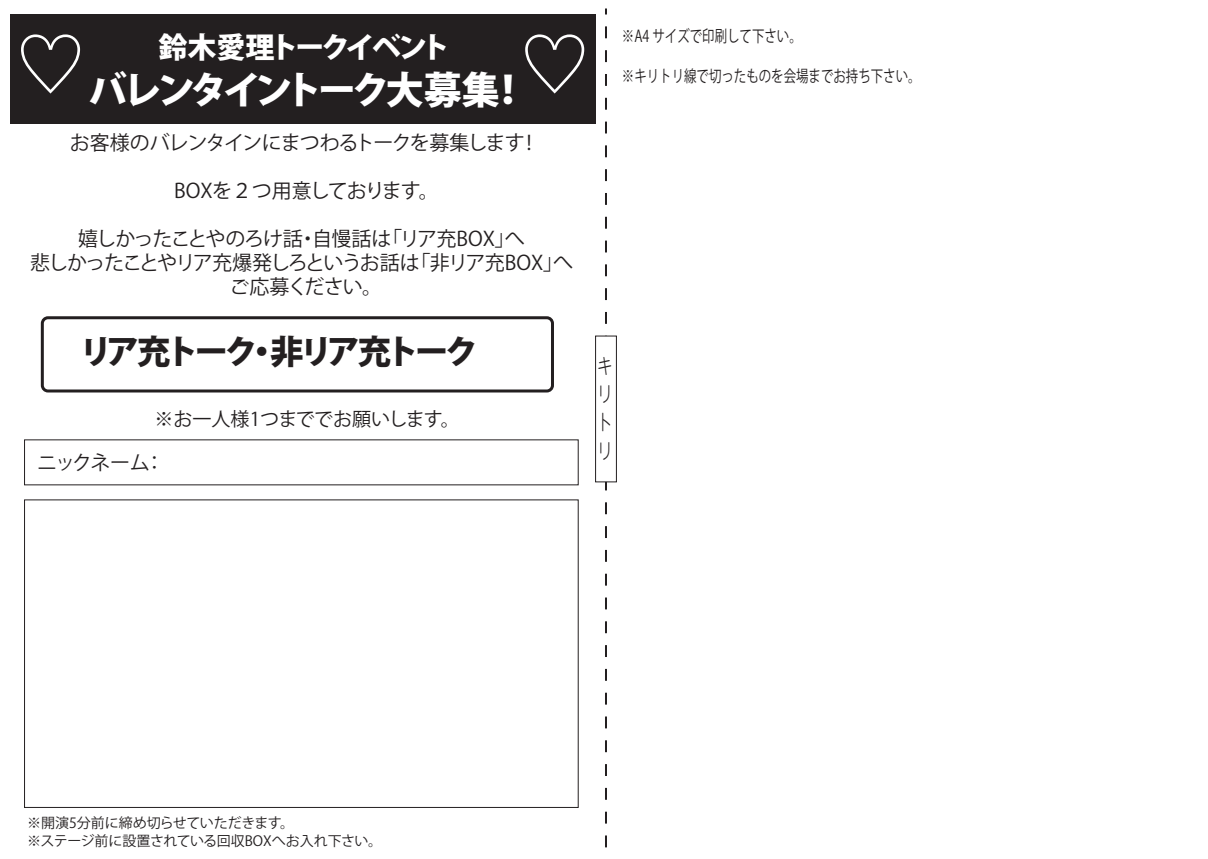
<style>
.page{position:relative;width:1208px;height:859px;background:#fff}
.page>*{position:absolute;margin:0;border:0;box-sizing:border-box;transform-origin:0 0}
.t1{font:73.5px "Koz Go Pr 6 N";color:#fff}
.t2{font:800 38px "Koz Go Pr 6 N";letter-spacing:-.11em;color:#fff}
.t3{font:800 33.4px "Koz Go Pr 6 N";letter-spacing:-.11em;color:#231f20}
.t4{font:800 29px "Koz Go Pr 6 N";letter-spacing:-.105em;color:#fff}
.t5{font:300 21.1px/28.1px "UD Shin M Go Pr 6 N";color:#231f20;text-align:justify;scale:.71 1}
.t6{font:20px/24px "Koz Go Pr 6 N";letter-spacing:-.05em;color:#231f20;text-align:center}
.t7{font:20px "Koz Go Pr 6 N";letter-spacing:-.02em;color:#231f20}
.t8{font:19px "Koz Go Pr 6 N";color:#231f20}
.t9{font:16.3px "Koz Go Pr 6 N";color:#231f20;scale:.77 1}
.t10{font:14px/18px "Koz Go Pr 6 N";letter-spacing:-.01em;color:#231f20}
</style>
<div class="page">
<svg style="left:605px;top:9px;width:2px;height:6px"></svg>
<svg style="left:605px;top:26px;width:2px;height:822px"></svg>
<div style="left:595px;top:336px;width:22px;height:146px;background:#fff;border:1px solid #231f20"></div>
<div style="left:10px;top:14px;width:585px;height:109px;background:#231f20"></div>
<div style="left:41px;top:316px;width:513px;height:76px;border:3px solid #231f20;border-radius:6px"></div>
<div style="left:24px;top:499px;width:555px;height:309px;border:1px solid #231f20"></div>
<h3 class="t4" style="left:158px;top:31px;width:293px">鈴木愛理トークイベント</h3>
<h2 class="t2" style="left:89px;top:69px;width:440px">バレンタイントーク大募集！</h2>
<p class="t6" style="left:70px;top:131px;width:471px">お客様のバレンタインにまつわるトークを募集します！</p>
<p class="t7" style="left:174px;top:179px;width:266px">BOXを２つ用意しております。</p>
<p class="t6" style="left:30px;top:227px;width:545px">嬉しかったことやのろけ話・自慢話は「リア充BOX」へ<br>悲しかったことやリア充爆発しろというお話は「非リア充BOX」へご応募ください。</p>
<h1 class="t1" style="left:14px;top:22px;width:75px">♡</h1>
<h1 class="t1" style="left:518px;top:22px;width:75px">♡</h1>
<p class="t9" style="left:622px;top:27px;width:235px">※A4 サイズで印刷して下さい。</p>
<p class="t9" style="left:622px;top:67px;width:389px">※キリトリ線で切ったものを会場までお持ち下さい。</p>
<h3 class="t3" style="left:79px;top:333px;width:400px">リア充トーク・非リア充トーク</h3>
<p class="t8" style="left:155px;top:409px;width:307px">※お一人様1つまででお願いします。</p>
<p class="t6" style="left:37px;top:451px;width:128px">ニックネーム：</p>
<p class="t5" style="left:597px;top:351px;width:23px">キリトリ</p>
<p class="t10" style="left:27px;top:814px;width:356px">※開演5分前に締め切らせていただきます。<br>※ステージ前に設置されている回収BOXへお入れ下さい。</p>
</div>
